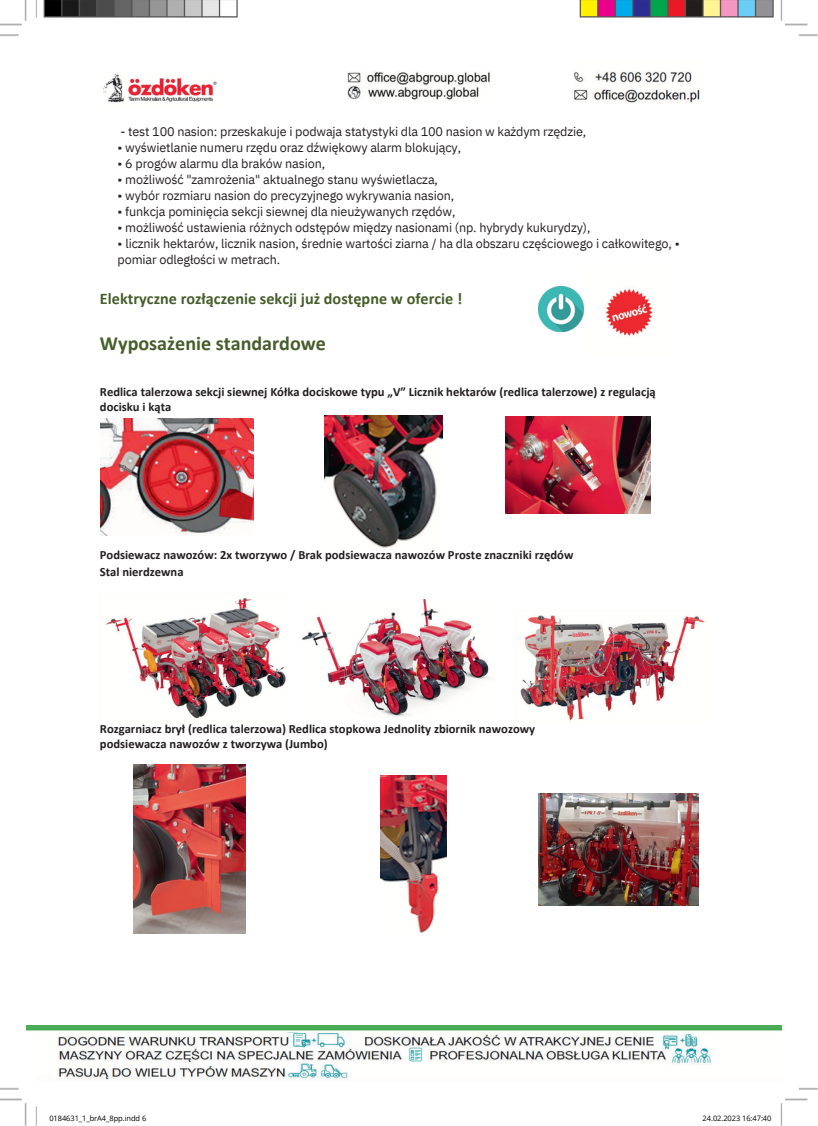
<style>
.page{position:relative;width:818px;height:1126px;background:#fff}
.page>*{position:absolute;margin:0;border:0;box-sizing:border-box;transform-origin:0 0}
.t1{font:700 20.12px "Calibri";color:#475d2b}
.t2{font:700 16.25px "Calibri";color:#475d2b}
.t3{font:12.62px "IBM Plex Sans";letter-spacing:-.01em;color:#231f20}
.t4{font:700 12.62px/15px "Calibri";color:#231f20}
.t5{font:7.5px "Open Sans";letter-spacing:-.01em;color:#000}
</style>
<div class="page">
<img style="left:0;top:0;width:818px;height:1126px">
<p class="t3" style="left:120px;top:123px;width:467px">- test 100 nasion: przeskakuje i podwaja statystyki dla 100 nasion w każdym rzędzie,</p>
<p class="t3" style="left:118px;top:139px;width:345px">• wyświetlanie numeru rzędu oraz dźwiękowy alarm blokujący,</p>
<p class="t3" style="left:118px;top:155px;width:209px">• 6 progów alarmu dla braków nasion,</p>
<p class="t3" style="left:118px;top:171px;width:322px">• możliwość "zamrożenia" aktualnego stanu wyświetlacza,</p>
<p class="t3" style="left:118px;top:187px;width:338px">• wybór rozmiaru nasion do precyzyjnego wykrywania nasion,</p>
<p class="t3" style="left:118px;top:203px;width:339px">• funkcja pominięcia sekcji siewnej dla nieużywanych rzędów,</p>
<p class="t3" style="left:118px;top:219px;width:474px">• możliwość ustawienia różnych odstępów między nasionami (np. hybrydy kukurydzy),</p>
<p class="t3" style="left:118px;top:235px;width:563px">• licznik hektarów, licznik nasion, średnie wartości ziarna / ha dla obszaru częściowego i całkowitego, •</p>
<p class="t3" style="left:118px;top:251px;width:164px">pomiar odległości w metrach.</p>
<p class="t2" style="left:100px;top:292px;width:364px">Elektryczne rozłączenie sekcji już dostępne w ofercie !</p>
<p class="t1" style="left:100px;top:335px;width:227px">Wyposażenie standardowe</p>
<h4 class="t4" style="left:100px;top:386px;width:557px">Redlica talerzowa sekcji siewnej Kółka dociskowe typu „V” Licznik hektarów (redlica talerzowe) z regulacją docisku i kąta</h4>
<p class="t4" style="left:100px;top:547px;width:475px;line-height:17.8px">Podsiewacz nawozów: 2x tworzywo / Brak podsiewacza nawozów Proste znaczniki rzędów<br>Stal nierdzewna</p>
<p class="t4" style="left:100px;top:723px;width:437px">Rozgarniacz brył (redlica talerzowa) Redlica stopkowa Jednolity zbiornik nawozowy podsiewacza nawozów z tworzywa (Jumbo)</p>
<h2 class="t5" style="left:49px;top:1112px;width:98px">0184631_1_brA4_8pp.indd 6</h2>
<h1 class="t5" style="left:702px;top:1112px;width:70px">24.02.2023 16:47:40</h1>
</div>
